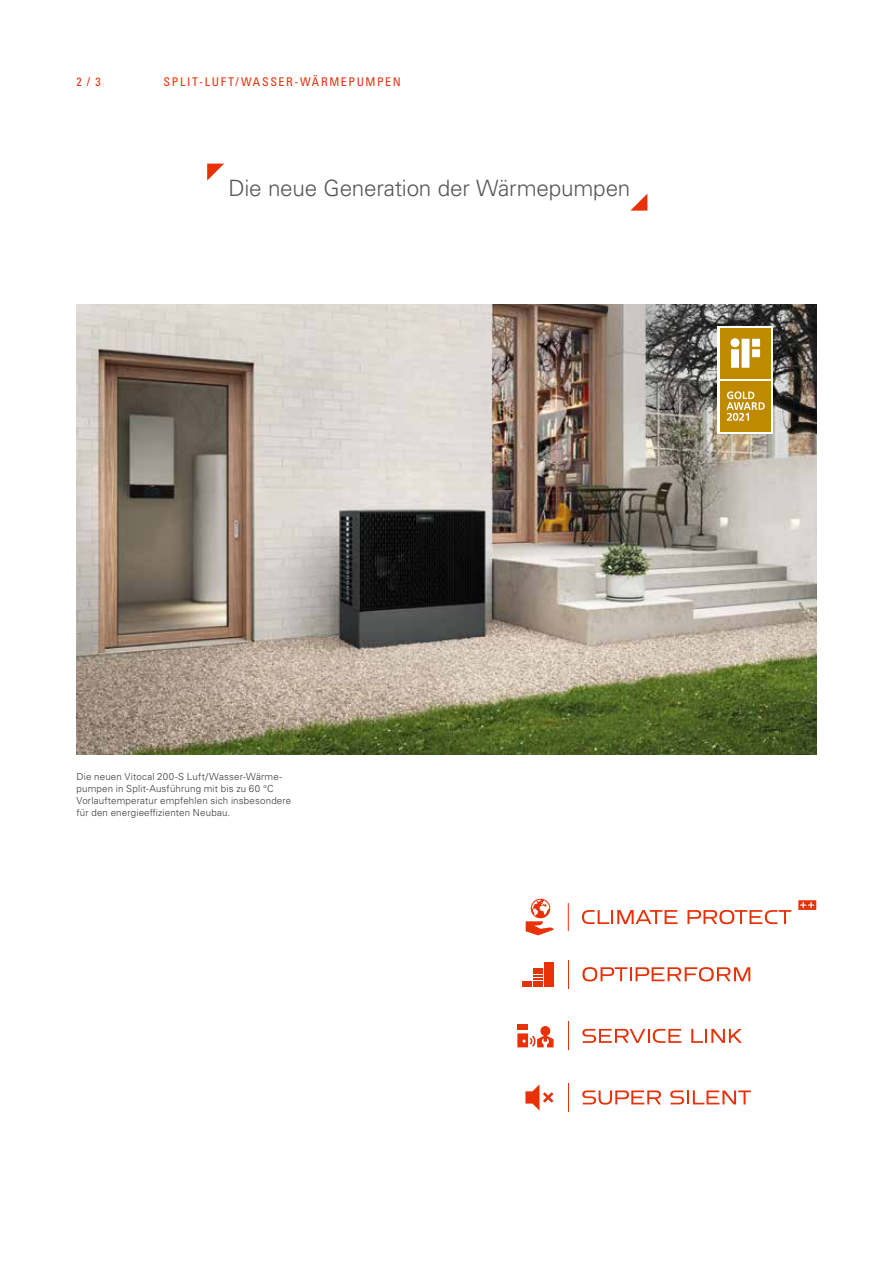
<style>
.page{position:relative;width:893px;height:1263px;background:#fff}
.page>*{position:absolute;margin:0;border:0;box-sizing:border-box;transform-origin:0 0}
.t1{font:300 22.5px "Univers LTCYR 45";letter-spacing:-.01em;color:#555756}
.t2{font:condensed 12px "Univers LTCYR 57";letter-spacing:.135em;color:#e93108}
.t3{font:300 9.75px/12px "Univers LTCYR 45";letter-spacing:.015em;color:#383937}
</style>
<div class="page">
<img style="left:77px;top:305px;width:739px;height:450px">
<svg style="left:718px;top:326px;width:55px;height:107px"></svg>
<div style="left:720px;top:328px;width:51px;height:50px;background:#c08a00"></div>
<svg style="left:730px;top:338px;width:30px;height:30px"></svg>
<div style="left:720px;top:381px;width:51px;height:50px;background:#c08a00"></div>
<svg style="left:726px;top:391px;width:39px;height:30px"></svg>
<svg style="left:568px;top:903px;width:1px;height:28px"></svg>
<svg style="left:582px;top:910px;width:96px;height:14px"></svg>
<svg style="left:687px;top:910px;width:104px;height:14px"></svg>
<svg style="left:526px;top:899px;width:28px;height:36px"></svg>
<svg style="left:798px;top:900px;width:18px;height:10px"></svg>
<svg style="left:568px;top:960px;width:1px;height:28px"></svg>
<svg style="left:582px;top:967px;width:168px;height:14px"></svg>
<div style="left:522px;top:981px;width:9px;height:5px;background:#e93108"></div>
<div style="left:533px;top:981px;width:9px;height:5px;background:#e93108"></div>
<div style="left:533px;top:968px;width:9px;height:5px;background:#e93108"></div>
<svg style="left:533px;top:975px;width:9px;height:5px"></svg>
<div style="left:544px;top:962px;width:9px;height:24px;background:#e93108"></div>
<svg style="left:568px;top:1022px;width:1px;height:28px"></svg>
<svg style="left:582px;top:1029px;width:99px;height:14px"></svg>
<svg style="left:691px;top:1029px;width:51px;height:14px"></svg>
<div style="left:517px;top:1024px;width:11px;height:6px;background:#e93108"></div>
<svg style="left:517px;top:1026px;width:37px;height:21px"></svg>
<svg style="left:568px;top:1083px;width:1px;height:28px"></svg>
<svg style="left:582px;top:1090px;width:79px;height:15px"></svg>
<svg style="left:670px;top:1090px;width:81px;height:14px"></svg>
<svg style="left:525px;top:1084px;width:28px;height:26px"></svg>
<svg style="left:207px;top:164px;width:17px;height:17px"></svg>
<svg style="left:630px;top:194px;width:17px;height:17px"></svg>
<p class="t2" style="left:77px;top:74px;width:26px">2 / 3</p>
<p class="t2" style="left:164px;top:74px;width:239px">SPLIT-LUFT/WASSER-WÄRMEPUMPEN</p>
<h1 class="t1" style="left:228px;top:173px;width:403px">Die neue Generation der Wärmepumpen</h1>
<p class="t3" style="left:77px;top:770px;width:216px">Die neuen Vitocal 200-S Luft/Wasser-Wärme&shy;pumpen in Split-Ausführung mit bis zu 60 °C Vorlauftemperatur empfehlen sich insbesondere für den energieeffizienten Neubau.</p>
</div>
